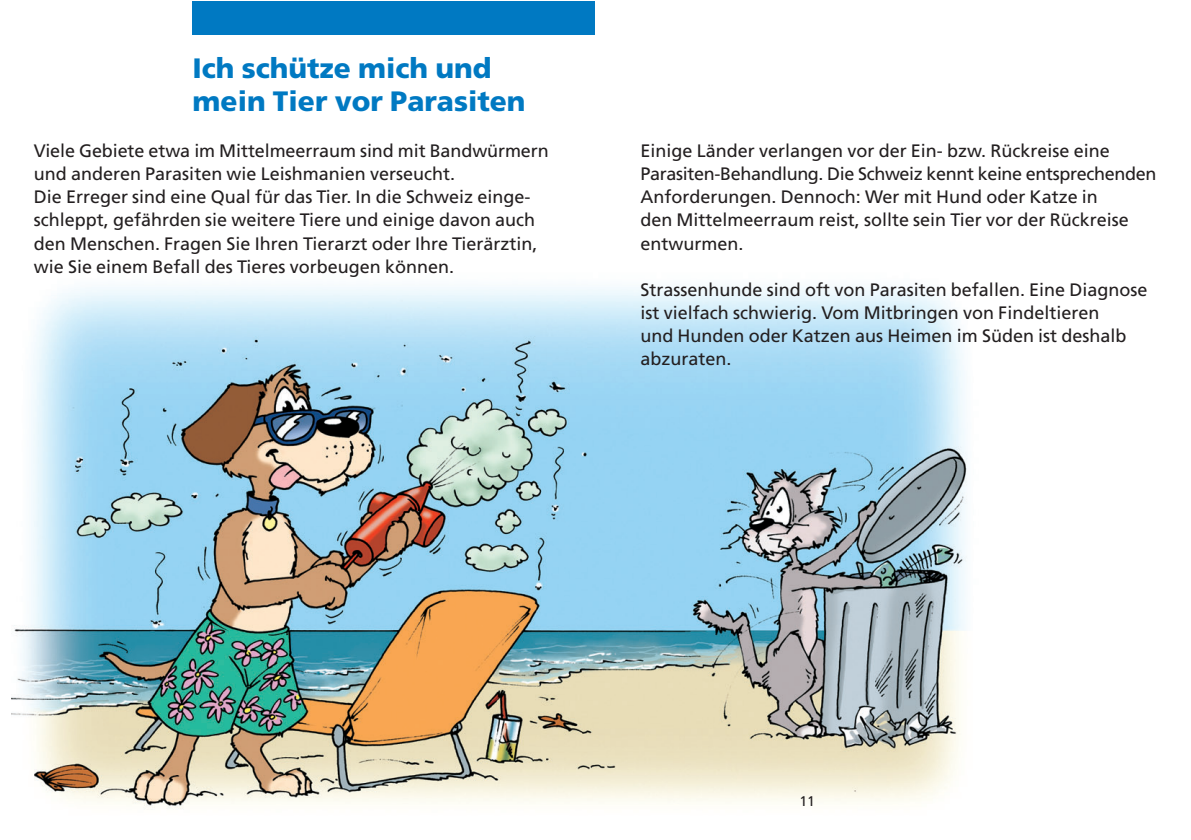
<style>
.page{position:relative;width:1191px;height:840px;background:#fff}
.page>*{position:absolute;margin:0;border:0;box-sizing:border-box;transform-origin:0 0}
.t1{font:900 28px/33px "Frutiger";color:#0079c2}
.t2{font:18px/23px "Frutiger";color:#231f20}
.t3{font:14px "Frutiger";color:#231f20}
</style>
<div class="page">
<img style="left:12px;top:287px;width:956px;height:522px">
<div style="left:192px;top:1px;width:403px;height:34px;background:#0079c2"></div>
<h1 class="t1" style="left:192px;top:54px;width:334px">Ich schütze mich und mein Tier vor Parasiten</h1>
<p class="t2" style="left:34px;top:141px;width:516px">Viele Gebiete etwa im Mittelmeerraum sind mit Bandwürmern und anderen Parasiten wie Leishmanien verseucht.<br>Die Erreger sind eine Qual für das Tier. In die Schweiz einge&shy;schleppt, gefährden sie weitere Tiere und einige davon auch den Menschen. Fragen Sie Ihren Tierarzt oder Ihre Tierärztin, wie Sie einem Befall des Tieres vorbeugen können.</p>
<p class="t2" style="left:640px;top:141px;width:517px">Einige Länder verlangen vor der Ein- bzw. Rückreise eine Parasiten-Behandlung. Die Schweiz kennt keine entsprechenden Anforderungen. Dennoch: Wer mit Hund oder Katze in<br>den Mittelmeerraum reist, sollte sein Tier vor der Rückreise entwurmen.</p>
<p class="t2" style="left:640px;top:279px;width:508px">Strassenhunde sind oft von Parasiten befallen. Eine Diagnose ist vielfach schwierig. Vom Mitbringen von Findeltieren<br>und Hunden oder Katzen aus Heimen im Süden ist deshalb abzuraten.</p>
<p class="t3" style="left:799px;top:794px;width:17px">11</p>
</div>
